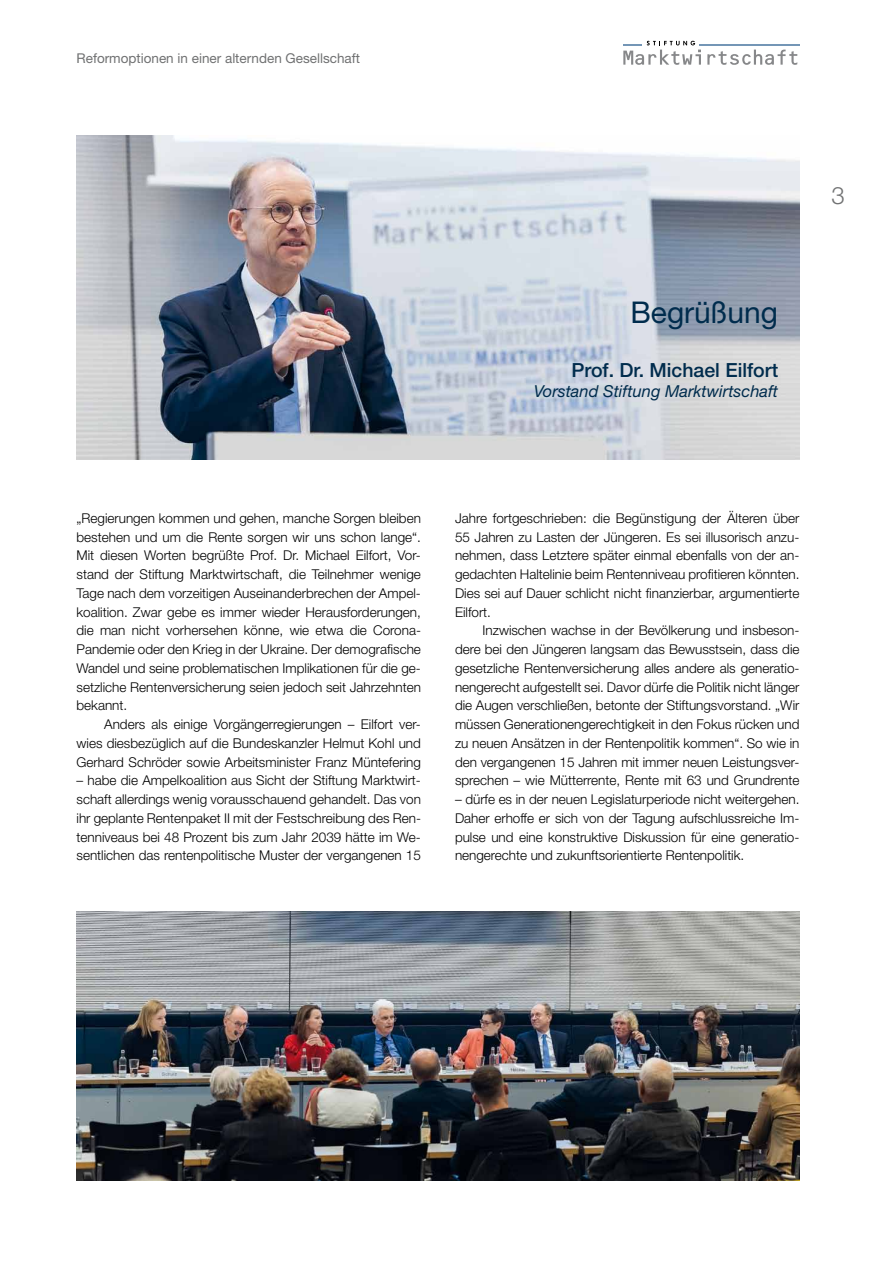
<style>
.page{position:relative;width:893px;height:1263px;background:#fff}
.page>*{position:absolute;margin:0;border:0;box-sizing:border-box;transform-origin:0 0}
.t1{font:30px "Helvetica Neue LT Pro";color:#002c4d}
.t2{font:300 24px "Helvetica Neue LT Pro";color:#707172}
.t3{font:500 19.5px "Helvetica Neue LT Pro";color:#002c4d}
.t4{font:italic 16.5px "Helvetica Neue LT Pro";color:#002c4d}
.t5{font:300 13.5px/18.8px "Helvetica Neue LT Pro";color:#000;text-align:justify}
.t6{font:13.5px "Helvetica Neue LT Pro";color:#707172}
</style>
<div class="page">
<img style="left:77px;top:135px;width:722px;height:324px">
<svg style="left:707px;top:50px;width:90px;height:15px"></svg>
<svg style="left:623px;top:41px;width:78px;height:24px"></svg>
<hr style="left:699px;top:44px;width:100px;height:1px;background:#7496b6">
<img style="left:77px;top:911px;width:722px;height:269px">
<p class="t6" style="left:77px;top:50px;width:285px">Reformoptionen in einer alternden Gesellschaft</p>
<h1 class="t1" style="left:630px;top:294px;width:149px">Begrüßung</h1>
<h3 class="t3" style="left:571px;top:358px;width:208px">Prof. Dr. Michael Eilfort</h3>
<p class="t4" style="left:534px;top:380px;width:246px">Vorstand Stiftung Marktwirtschaft</p>
<h2 class="t2" style="left:831px;top:181px;width:15px">3</h2>
<p class="t5" style="left:77px;top:508px;width:346px">„Regierungen kommen und gehen, manche Sorgen bleiben bestehen und um die Rente sorgen wir uns schon lange“.<br>Mit diesen Worten begrüßte Prof. Dr. Michael Eilfort, Vor&shy;stand der Stiftung Marktwirtschaft, die Teilnehmer wenige Tage nach dem vorzeitigen Auseinanderbrechen der Ampel&shy;koalition. Zwar gebe es immer wieder Herausforderungen, die man nicht vorhersehen könne, wie etwa die Corona-Pandemie oder den Krieg in der Ukraine. Der demografische Wandel und seine problematischen Implikationen für die ge&shy;setzliche Rentenversicherung seien jedoch seit Jahrzehnten bekannt.</p>
<p class="t5" style="left:77px;top:715px;width:346px;text-indent:28px">Anders als einige Vorgängerregierungen – Eilfort ver&shy;wies diesbezüglich auf die Bundeskanzler Helmut Kohl und Gerhard Schröder sowie Arbeitsminister Franz Müntefering</p>
<p class="t5" style="left:77px;top:771px;width:346px">– habe die Ampelkoalition aus Sicht der Stiftung Marktwirt&shy;schaft allerdings wenig vorausschauend gehandelt. Das von ihr geplante Rentenpaket II mit der Festschreibung des Ren&shy;tenniveaus bei 48 Prozent bis zum Jahr 2039 hätte im We&shy;sentlichen das rentenpolitische Muster der vergangenen 15</p>
<p class="t5" style="left:455px;top:508px;width:346px">Jahre fortgeschrieben: die Begünstigung der Älteren über 55 Jahren zu Lasten der Jüngeren. Es sei illusorisch anzu&shy;nehmen, dass Letztere später einmal ebenfalls von der an&shy;gedachten Haltelinie beim Rentenniveau profitieren könnten.<br>Dies sei auf Dauer schlicht nicht finanzierbar, argumentierte Eilfort.</p>
<p class="t5" style="left:455px;top:621px;width:346px;text-indent:28px">Inzwischen wachse in der Bevölkerung und insbeson&shy;dere bei den Jüngeren langsam das Bewusstsein, dass die gesetzliche Rentenversicherung alles andere als generatio&shy;nengerecht aufgestellt sei. Davor dürfe die Politik nicht länger die Augen verschließen, betonte der Stiftungsvorstand. „Wir müssen Generationengerechtigkeit in den Fokus rücken und zu neuen Ansätzen in der Rentenpolitik kommen“. So wie in den vergangenen 15 Jahren mit immer neuen Leistungsver&shy;sprechen – wie Mütterrente, Rente mit 63 und Grundrente</p>
<p class="t5" style="left:455px;top:790px;width:346px">– dürfe es in der neuen Legislaturperiode nicht weitergehen.<br>Daher erhoffe er sich von der Tagung aufschlussreiche Im&shy;pulse und eine konstruktive Diskussion für eine generatio&shy;nengerechte und zukunftsorientierte Rentenpolitik.</p>
</div>
